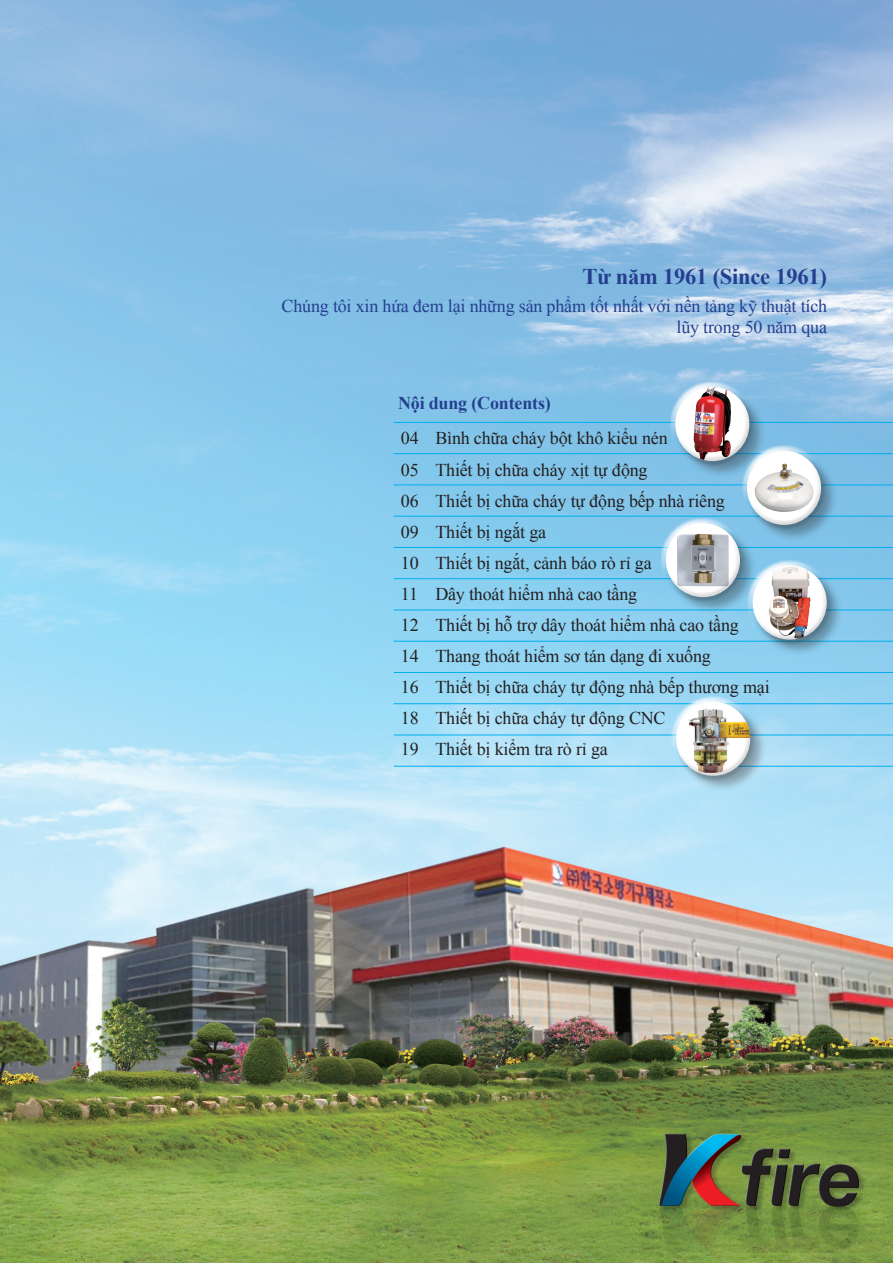
<style>
.page{position:relative;width:893px;height:1263px;background:#fff}
.page>*{position:absolute;margin:0;border:0;box-sizing:border-box;transform-origin:0 0}
.t1{font:700 22.5px "Times New Roman";letter-spacing:-.01em;color:#253f8e}
.t2{font:18px/31px "Times New Roman";letter-spacing:-.01em;color:#231f20}
.t3{font:18px/21px "Times New Roman";letter-spacing:-.01em;color:#253f8e;text-align:right}
.t4{font:700 18px "Times New Roman";letter-spacing:-.01em;color:#253f8e}
</style>
<div class="page">
<img style="left:0;top:0;width:893px;height:1263px">
<hr style="left:394px;top:422px;width:499px;height:1px;background:#00aeef">
<hr style="left:394px;top:453px;width:499px;height:1px;background:#00aeef">
<hr style="left:394px;top:485px;width:499px;height:1px;background:#00aeef">
<hr style="left:394px;top:516px;width:499px;height:1px;background:#00aeef">
<hr style="left:394px;top:547px;width:499px;height:1px;background:#00aeef">
<hr style="left:394px;top:578px;width:499px;height:1px;background:#00aeef">
<hr style="left:394px;top:610px;width:499px;height:1px;background:#00aeef">
<hr style="left:394px;top:641px;width:499px;height:1px;background:#00aeef">
<hr style="left:394px;top:672px;width:499px;height:1px;background:#00aeef">
<hr style="left:394px;top:703px;width:499px;height:1px;background:#00aeef">
<hr style="left:394px;top:735px;width:499px;height:1px;background:#00aeef">
<hr style="left:394px;top:766px;width:499px;height:1px;background:#00aeef">
<div style="left:676px;top:388px;width:90px;height:90px;background:#231f20;opacity:.35"></div>
<svg style="left:670px;top:382px;width:78px;height:62px"></svg>
<div style="left:675px;top:398px;width:80px;height:69px;background:#231f20;opacity:.16"></div>
<div style="left:748px;top:451px;width:90px;height:91px;background:#231f20;opacity:.35"></div>
<svg style="left:742px;top:446px;width:78px;height:62px"></svg>
<div style="left:747px;top:462px;width:80px;height:69px;background:#231f20;opacity:.16"></div>
<div style="left:667px;top:524px;width:90px;height:90px;background:#231f20;opacity:.35"></div>
<svg style="left:661px;top:518px;width:78px;height:62px"></svg>
<div style="left:666px;top:535px;width:80px;height:68px;background:#231f20;opacity:.16"></div>
<div style="left:753px;top:566px;width:91px;height:90px;background:#231f20;opacity:.35"></div>
<svg style="left:747px;top:561px;width:79px;height:62px"></svg>
<div style="left:753px;top:577px;width:79px;height:68px;background:#231f20;opacity:.16"></div>
<div style="left:677px;top:702px;width:90px;height:91px;background:#231f20;opacity:.35"></div>
<svg style="left:671px;top:697px;width:78px;height:62px"></svg>
<div style="left:676px;top:713px;width:80px;height:68px;background:#231f20;opacity:.16"></div>
<p class="t1" style="left:582px;top:261px;width:246px">Từ năm 1961 (Since 1961)</p>
<p class="t3" style="left:282px;top:295px;width:547px">Chúng tôi xin hứa đem lại những sản phẩm tốt nhất với nền tảng kỹ thuật tích lũy trong 50 năm qua</p>
<p class="t4" style="left:398px;top:391px;width:154px">Nội dung (Contents)</p>
<p class="t2" style="left:401px;top:423px;width:370px">04 Bình chữa cháy bột khô kiểu nén<br>05 Thiết bị chữa cháy xịt tự động<br>06 Thiết bị chữa cháy tự động bếp nhà riêng<br>09 Thiết bị ngắt ga<br>10 Thiết bị ngắt, cảnh báo rò rỉ ga<br>11 Dây thoát hiểm nhà cao tầng<br>12 Thiết bị hỗ trợ dây thoát hiểm nhà cao tầng<br>14 Thang thoát hiểm sơ tán dạng đi xuống<br>16 Thiết bị chữa cháy tự động nhà bếp thương mại<br>18 Thiết bị chữa cháy tự động CNC<br>19 Thiết bị kiểm tra rò rỉ ga</p>
</div>
